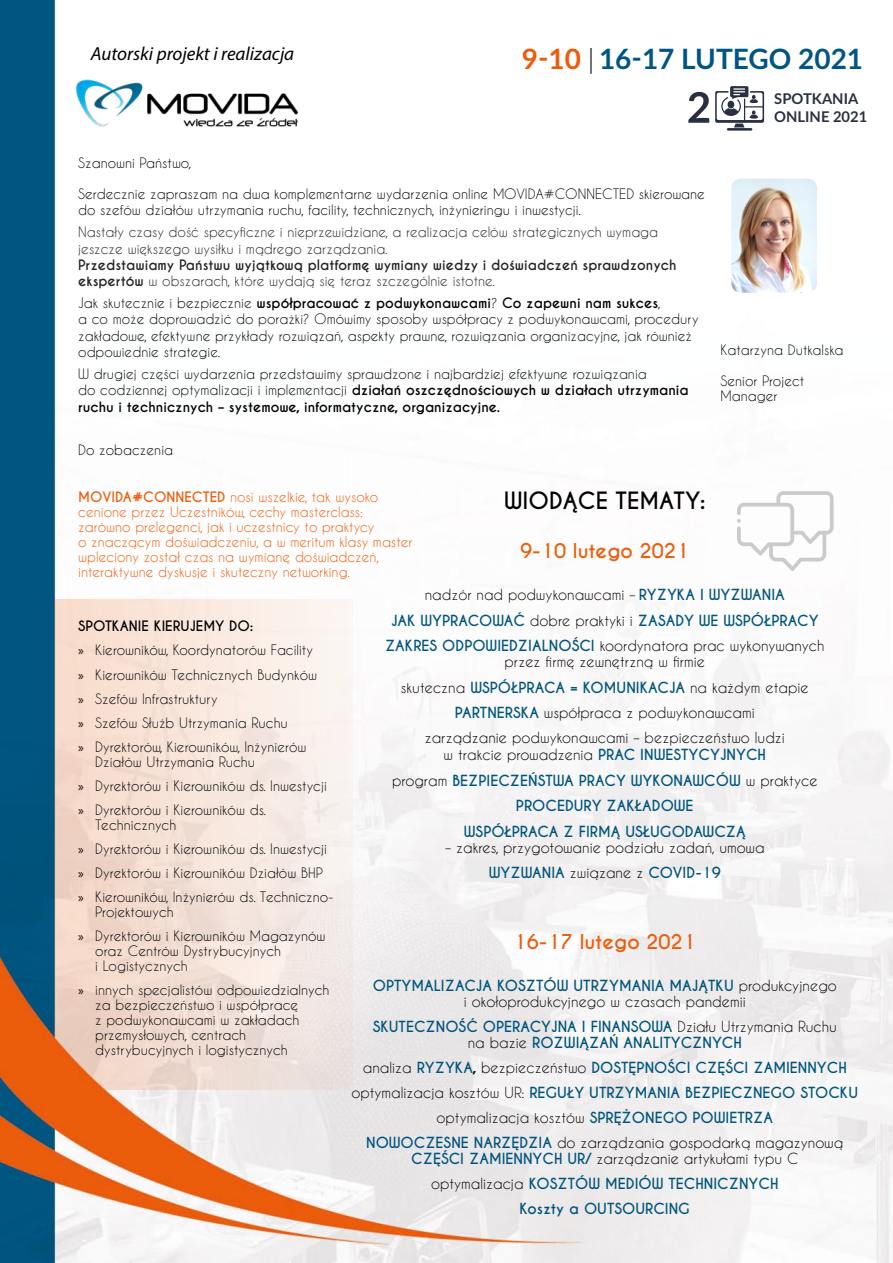
<style>
.page{position:relative;width:893px;height:1263px;background:#fff}
.page>*{position:absolute;margin:0;border:0;box-sizing:border-box;transform-origin:0 0}
.t1{font:700 28.05px "Lato";color:#005682}
.t2{font:700 22.35px "Caviar Dreams";color:#000}
.t3{font:700 19.2px "Caviar Dreams";color:#eb5d0b}
.t4{font:italic 18.9px "Myriad Pro";color:#000}
.t5{font:700 14.7px/17.7px "Lato";color:#293042}
.t6{font:700 14.4px/25.7px "Caviar Dreams";color:#00557c;text-align:center}
.t7{font:14.4px/25.3px "Caviar Dreams";color:#000;text-align:center}
.t8{font:13.5px/24px "Caviar Dreams";color:#000}
.t9{font:13.5px/15px "Caviar Dreams";color:#eb5d0b}
.t10{font:700 13.5px/16.2px "Caviar Dreams";color:#222}
.t11{font:13.5px/16.2px "Caviar Dreams";color:#222}
.s1{color:#eb5c0b}
.s2{font-weight:300;color:#000}
.s3{font-weight:400}
.s4{font-weight:700}
.s5{font-weight:400;color:#000}
.s6{font-weight:700;color:#00557c}
.s7{font-family:"Myriad Pro"}
.s8{color:#000}
</style>
<div class="page">
<img style="left:0;top:0;width:893px;height:1263px">
<img style="left:70px;top:76px;width:232px;height:54px">
<hr style="left:727px;top:128px;width:25px;height:3px;background:#293042">
<svg style="left:715px;top:86px;width:49px;height:42px"></svg>
<svg style="left:688px;top:92px;width:21px;height:31px"></svg>
<div style="left:54px;top:600px;width:299px;height:490px;background:linear-gradient(to right,#f3d2bf,#f6f2f0)"></div>
<img style="left:731px;top:179px;width:86px;height:114px">
<svg style="left:737px;top:491px;width:97px;height:80px"></svg>
<h3 class="t4" style="left:91px;top:42px;width:205px">Autorski projekt i realizacja</h3>
<h1 class="t1" style="left:522px;top:38px;width:343px"><span class="s1">9-10</span> <span class="s2">|</span> 16-17 LUTEGO 2021</h1>
<p class="t5" style="left:774px;top:89px;width:94px">SPOTKANIA<br>ONLINE 2021</p>
<p class="t8" style="left:78px;top:150px;width:115px">Szanowni Państwo,</p>
<p class="t8" style="left:78px;top:186px;width:628px;line-height:16.2px">Serdecznie zapraszam na dwa komplementarne wydarzenia online MOVIDA#CONNECTED skierowane do szefów działów utrzymania ruchu, facility, technicznych, inżynieringu i inwestycji.</p>
<p class="t11" style="left:78px;top:224px;width:581px">Nastały czasy dość specyficzne i nieprzewidziane, a realizacja celów strategicznych wymaga jeszcze większego wysiłku i mądrego zarządzania.</p>
<p class="t10" style="left:78px;top:257px;width:600px">Przedstawiamy Państwu wyjątkową platformę wymiany wiedzy i doświadczeń sprawdzonych ekspertów <span class="s3">w obszarach, które wydają się teraz szczególnie istotne.</span></p>
<p class="t8" style="left:78px;top:295px;width:622px;line-height:16.2px">Jak skutecznie i bezpiecznie <span class="s4">współpracować z podwykonawcami</span>? <span class="s4">Co zapewni nam sukces</span>,<br>a co może doprowadzić do porażki? Omówimy sposoby współpracy z podwykonawcami, procedury zakładowe, efektywne przykłady rozwiązań, aspekty prawne, rozwiązania organizacyjne, jak również odpowiednie strategie.</p>
<p class="t8" style="left:78px;top:366px;width:612px;line-height:16.2px">W drugiej części wydarzenia przedstawimy sprawdzone i najbardziej efektywne rozwiązania<br>do codziennej optymalizacji i implementacji <span class="s4">działań oszczędnościowych w działach utrzymania ruchu i technicznych – systemowe, informatyczne, organizacyjne.</span></p>
<p class="t8" style="left:78px;top:438px;width:96px">Do zobaczenia</p>
<h2 class="t2" style="left:504px;top:487px;width:203px">WIODĄCE TEMATY:</h2>
<h3 class="t3" style="left:520px;top:539px;width:171px">9-10 lutego 2021</h3>
<p class="t6" style="left:385px;top:582px;width:441px"><span class="s5">nadzór nad podwykonawcami –</span> RYZYKA I WYZWANIA<br>JAK WYPRACOWAĆ <span class="s5">dobre praktyki i</span> ZASADY WE WSPÓŁPRACY<br>ZAKRES ODPOWIEDZIALNOŚCI <span class="s5">koordynatora prac wykonywanych</span></p>
<p class="t7" style="left:401px;top:649px;width:409px">przez firmę zewnętrzną w firmie<br>skuteczna <span class="s6">WSPÓŁPRACA = KOMUNIKACJA</span> na każdym etapie <span class="s6">PARTNERSKA</span> współpraca z podwykonawcami<br>zarządzanie podwykonawcami – bezpieczeństwo ludzi</p>
<p class="t6" style="left:392px;top:742px;width:427px"><span class="s5">w trakcie prowadzenia</span> PRAC INWESTYCYJNYCH<br><span class="s5">program</span> BEZPIECZEŃSTWA PRACY WYKONAWCÓW <span class="s5">w praktyce </span>PROCEDURY ZAKŁADOWE<br>WSPÓŁPRACA Z FIRMĄ USŁUGODAWCZĄ</p>
<p class="t7" style="left:445px;top:834px;width:321px">– zakres, przygotowanie podziału zadań, umowa<br><span class="s6">WYZWANIA</span> związane z <span class="s6">COVID-19</span></p>
<p class="t8" style="left:721px;top:337px;width:124px">Katarzyna Dutkalska</p>
<p class="t8" style="left:721px;top:373px;width:85px;line-height:15.5px">Senior Project<br>Manager</p>
<p class="t9" style="left:78px;top:489px;width:336px"><span class="s4">MOVIDA#CONNECTED</span> nosi wszelkie, tak wysoko cenione przez Uczestników, cechy masterclass: zarówno prelegenci, jak i uczestnicy to praktycy<br>o znaczącym doświadczeniu, a w meritum klasy master wpleciony został czas na wymianę doświadczeń, interaktywne dyskusje i skuteczny networking.</p>
<p class="t8" style="left:78px;top:614px;width:240px"><span class="s4">SPOTKANIE KIERUJEMY DO:<br></span><span class="s7">»</span> Kierowników, Koordynatorów Facility <span class="s7">»</span> Kierowników Technicznych Budynków <span class="s7">»</span> Szefów Infrastruktury<br><span class="s7">»</span> Szefów Służb Utrzymania Ruchu<br><span class="s7">»</span> Dyrektorów, Kierowników, Inżynierów</p>
<p class="t8" style="left:78px;top:749px;width:250px;text-indent:17px">Działów Utrzymania Ruchu<br><span class="s7">»</span> Dyrektorów i Kierowników ds. Inwestycji <span class="s7">»</span> Dyrektorów i Kierowników ds.</p>
<p class="t8" style="left:78px;top:812px;width:257px;text-indent:17px">Technicznych<br><span class="s7">»</span> Dyrektorów i Kierowników ds. Inwestycji <span class="s7">»</span> Dyrektorów i Kierowników Działów BHP<br><span class="s7">»</span> Kierowników, Inżynierów ds. Techniczno-</p>
<p class="t8" style="left:78px;top:900px;width:249px;text-indent:17px">Projektowych<br><span class="s7">»</span> Dyrektorów i Kierowników Magazynów</p>
<p class="t8" style="left:95px;top:943px;width:187px;line-height:15px">oraz Centrów Dystrybucyjnych i Logistycznych</p>
<p class="t8" style="left:95px;top:982px;width:236px;line-height:15px;text-indent:-17px"><span class="s7">»</span> innych specjalistów odpowiedzialnych za bezpieczeństwo i współpracę<br>z podwykonawcami w zakładach przemysłowych, centrach dystrybucyjnych i logistycznych</p>
<h3 class="t3" style="left:513px;top:930px;width:184px">16-17 lutego 2021</h3>
<p class="t7" style="left:373px;top:977px;width:466px;line-height:15.9px"><span class="s6">OPTYMALIZACJA KOSZTÓW UTRZYMANIA MAJĄTKU</span> produkcyjnego i okołoprodukcyjnego w czasach pandemii</p>
<p class="t6" style="left:373px;top:1019px;width:466px;line-height:16px">SKUTECZNOŚĆ OPERACYJNA I FINANSOWA <span class="s5">Działu Utrzymania Ruchu na bazie</span> ROZWIĄZAŃ ANALITYCZNYCH</p>
<p class="t6" style="left:352px;top:1055px;width:508px;line-height:25px"><span class="s5">analiza</span> RYZYKA<span class="s8">,</span> <span class="s5">bezpieczeństwo</span> DOSTĘPNOŚCI CZĘŚCI ZAMIENNYCH <span class="s5">optymalizacja kosztów UR:</span> REGUŁY UTRZYMANIA BEZPIECZNEGO STOCKU <span class="s5">optymalizacja kosztów</span> SPRĘŻONEGO POWIETRZA<br>NOWOCZESNE NARZĘDZIA <span class="s5">do zarządzania gospodarką magazynową</span></p>
<p class="t6" style="left:411px;top:1146px;width:389px;line-height:25px">CZĘŚCI ZAMIENNYCH UR/ <span class="s5">zarządzanie artykułami typu C optymalizacja</span> KOSZTÓW MEDIÓW TECHNICZNYCH<br>Koszty a OUTSOURCING</p>
</div>
